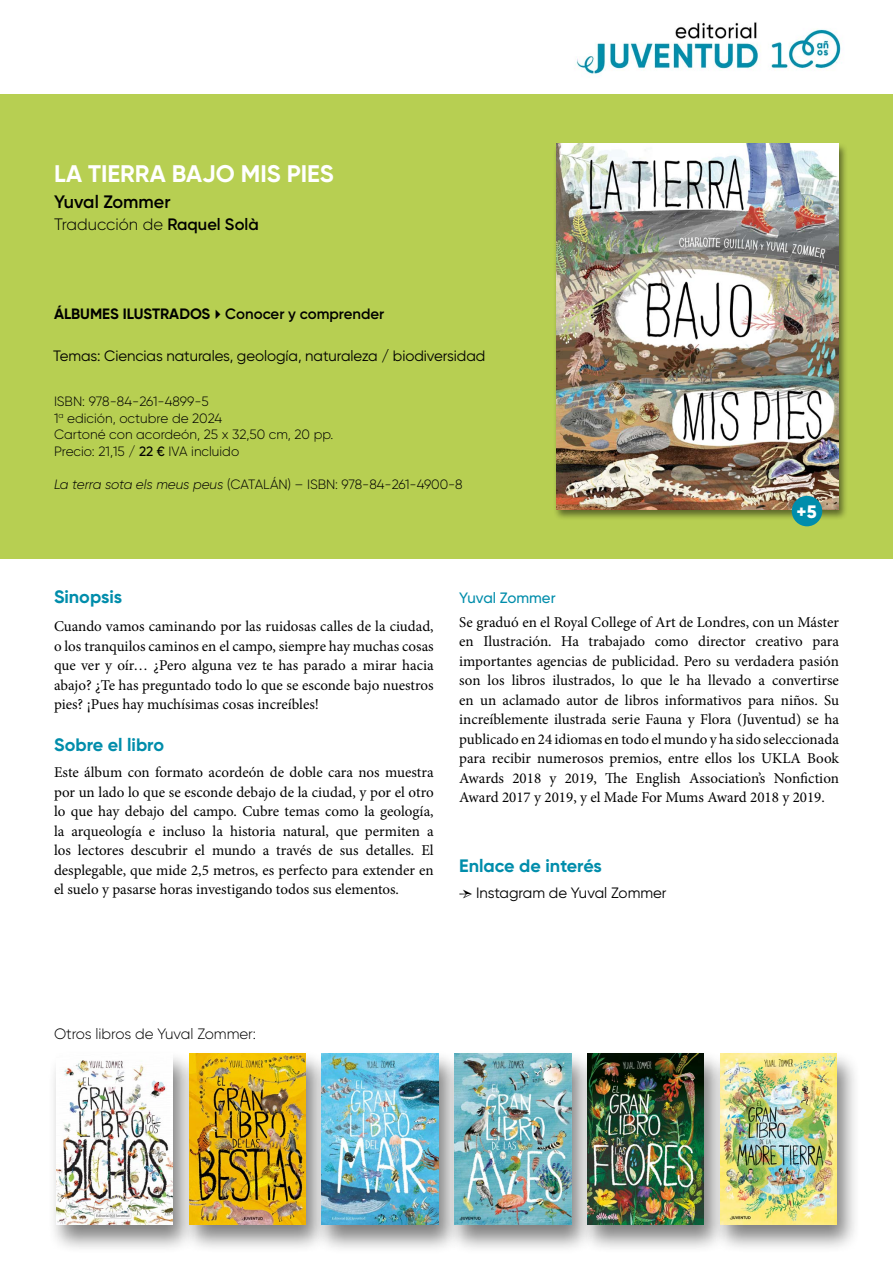
<style>
.page{position:relative;width:893px;height:1263px;background:#fff}
.page>*{position:absolute;margin:0;border:0;box-sizing:border-box;transform-origin:0 0}
.t1{font:700 24px "Gilroy";color:#fff}
.t2{font:700 18px "Gilroy";color:#008dab}
.t3{font:600 18px "Gilroy";color:#000}
.t4{font:800 18px "Gilroy";color:#fff}
.t5{font:300 16.5px "Gilroy";color:#000}
.t6{font:15px/19.5px "Minion Pro";color:#000;text-align:justify}
.t7{font:15px "Gilroy";letter-spacing:-.005em;color:#000}
.t8{font:600 15px "Gilroy";color:#000}
.t9{font:300 15px "Gilroy";letter-spacing:-.005em;color:#000}
.t10{font:500 15px "Gilroy";color:#008dab}
.t11{font:300 13.5px/16.5px "Gilroy";color:#000}
.s1{font-weight:600}
.s2{font-weight:700}
.s3{font-weight:500}
.s4{font-style:italic}
.s5{font-family:"Minion Pro"}
</style>
<div class="page">
<div style="left:0;top:94px;width:893px;height:465px;background:#b7cf52"></div>
<div style="left:553px;top:142px;width:296px;height:379px;background:#000;opacity:.5"></div>
<img style="left:557px;top:144px;width:282px;height:365px">
<div style="left:792px;top:496px;width:30px;height:30px;background:#008dab;border-radius:50%"></div>
<img style="left:574px;top:22px;width:267px;height:53px">
<div style="left:47px;top:1050px;width:150px;height:204px;background:#000;opacity:.5"></div>
<img style="left:56px;top:1054px;width:117px;height:170px">
<div style="left:180px;top:1050px;width:150px;height:204px;background:#000;opacity:.5"></div>
<img style="left:189px;top:1054px;width:117px;height:170px">
<div style="left:578px;top:1050px;width:150px;height:204px;background:#000;opacity:.5"></div>
<img style="left:595px;top:1054px;width:109px;height:170px">
<div style="left:711px;top:1050px;width:150px;height:204px;background:#000;opacity:.5"></div>
<img style="left:720px;top:1054px;width:117px;height:170px">
<div style="left:312px;top:1050px;width:151px;height:204px;background:#000;opacity:.5"></div>
<img style="left:322px;top:1054px;width:116px;height:171px">
<div style="left:445px;top:1050px;width:150px;height:204px;background:#000;opacity:.5"></div>
<img style="left:455px;top:1054px;width:116px;height:171px">
<h1 class="t1" style="left:54px;top:158px;width:281px">LA TIERRA BAJO MIS PIES</h1>
<p class="t3" style="left:54px;top:191px;width:118px">Yuval Zommer</p>
<p class="t5" style="left:54px;top:214px;width:206px">Traducción de <span class="s1">Raquel Solà</span></p>
<p class="t8" style="left:54px;top:305px;width:332px"><span class="s2">ÁLBUMES ILUSTRADOS</span>✔Conocer y comprender</p>
<p class="t7" style="left:53px;top:347px;width:434px">Temas: Ciencias naturales, geología, naturaleza / biodiversidad</p>
<p class="t11" style="left:54px;top:393px;width:281px">ISBN: 978-84-261-4899-5<br>1<sup>a</sup> edición, octubre de 2024<br>Cartoné con acordeón, 25 x 32,50 cm, 20 pp.<br>Precio: 21,15 / <span class="s3">22 €</span> IVA incluido</p>
<p class="t11" style="left:54px;top:476px;width:410px"><span class="s4">La terra sota els meus peus</span> (CATALÁN) – ISBN: 978-84-261-4900-8</p>
<p class="t4" style="left:797px;top:500px;width:21px">+5</p>
<p class="t2" style="left:54px;top:586px;width:70px">Sinopsis</p>
<p class="t6" style="left:54px;top:617px;width:381px">Cuando vamos caminando por las ruidosas calles de la ciudad, o los tranquilos caminos en el campo, siempre hay muchas cosas que ver y oír… ¿Pero alguna vez te has parado a mirar hacia abajo? ¿Te has preguntado todo lo que se esconde bajo nuestros pies? ¡Pues hay muchísimas cosas increíbles!</p>
<p class="t2" style="left:54px;top:734px;width:112px">Sobre el libro</p>
<p class="t6" style="left:54px;top:763px;width:381px">Este álbum con formato acordeón de doble cara nos muestra por un lado lo que se esconde debajo de la ciudad, y por el otro lo que hay debajo del campo. Cubre temas como la geología, la arqueología e incluso la historia natural, que permiten a los lectores descubrir el mundo a través de sus detalles. El desplegable, que mide 2,5 metros, es perfecto para extender en el suelo y pasarse horas investigando todos sus elementos.</p>
<p class="t10" style="left:459px;top:589px;width:98px">Yuval Zommer</p>
<p class="t6" style="left:459px;top:612px;width:381px">Se graduó en el Royal College of Art de Londres, con un Máster en Ilustración. Ha trabajado como director creativo para importantes agencias de publicidad. Pero su verdadera pasión son los libros ilustrados, lo que le ha llevado a convertirse en un aclamado autor de libros informativos para niños. Su increíblemente ilustrada serie Fauna y Flora (Juventud) se ha publicado en 24 idiomas en todo el mundo y ha sido seleccionada para recibir numerosos premios, entre ellos los UKLA Book Awards 2018 y 2019, The English Association’s Nonfiction Award 2017 y 2019, y el Made For Mums Award 2018 y 2019.</p>
<p class="t2" style="left:459px;top:855px;width:144px">Enlace de interés</p>
<p class="t7" style="left:459px;top:883px;width:209px"><span class="s5">→</span> Instagram de Yuval Zommer</p>
<p class="t9" style="left:54px;top:1024px;width:204px">Otros libros de Yuval Zommer:</p>
</div>
